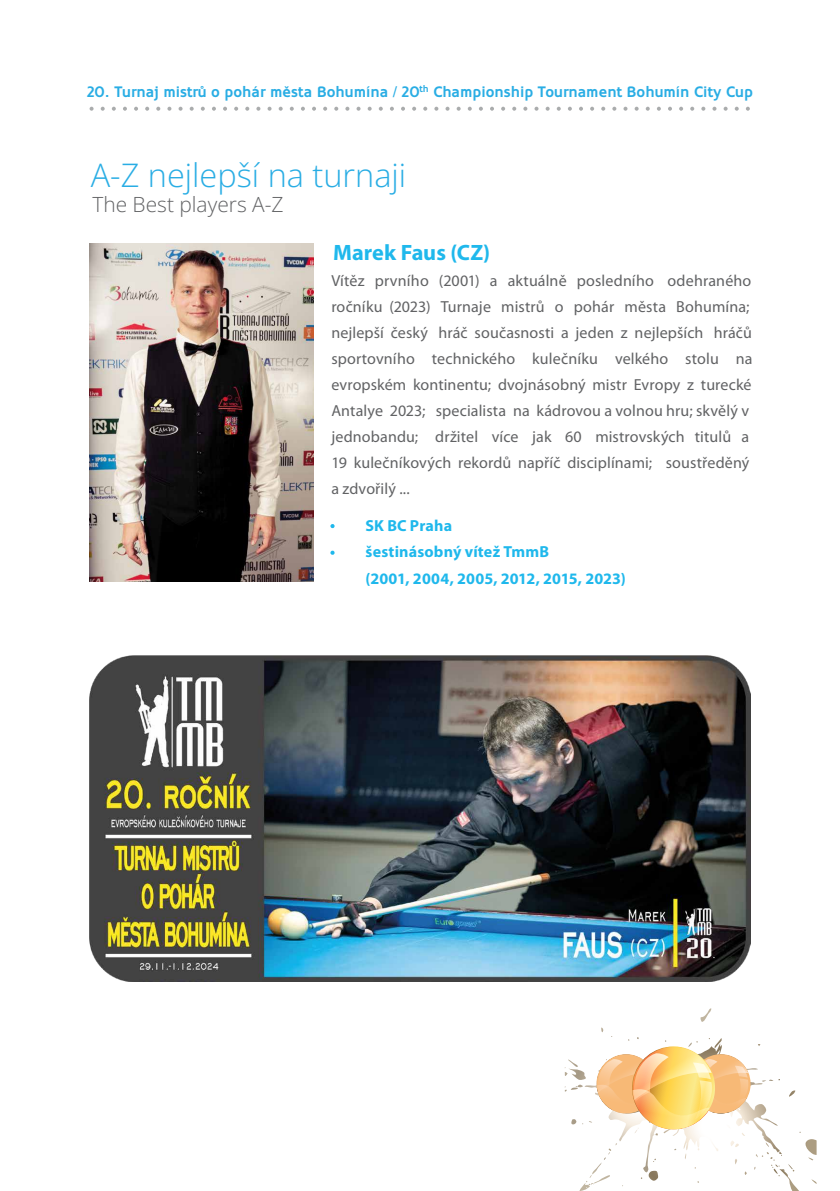
<style>
.page{position:relative;width:840px;height:1191px;background:#fff}
.page>*{position:absolute;margin:0;border:0;box-sizing:border-box;transform-origin:0 0}
.t1{font:300 32.4px "Open Sans";color:#29ade4}
.t2{font:700 22.2px "Myriad Pro";color:#1fb8ec}
.t3{font:300 21px "Open Sans";color:#616264}
.t4{font:16px/26px "Myriad Pro";letter-spacing:.005em;color:#616264}
.t5{font:700 16px/26.4px "Myriad Pro";letter-spacing:.01em;color:#1fb8ec}
.t6{font:700 15px "Oblik";color:#29ade4}
.t7{font:700 9.6px "Oblik";color:#29ade4}
</style>
<div class="page">
<img style="left:90px;top:655px;width:660px;height:326px">
<img style="left:90px;top:244px;width:223px;height:337px">
<svg style="left:330px;top:524px;width:4px;height:4px"></svg>
<svg style="left:330px;top:550px;width:4px;height:5px"></svg>
<svg style="left:89px;top:107px;width:4px;height:4px"></svg>
<svg style="left:101px;top:107px;width:4px;height:4px"></svg>
<svg style="left:112px;top:107px;width:4px;height:4px"></svg>
<svg style="left:123px;top:107px;width:4px;height:4px"></svg>
<svg style="left:134px;top:107px;width:4px;height:4px"></svg>
<svg style="left:145px;top:107px;width:4px;height:4px"></svg>
<svg style="left:156px;top:107px;width:4px;height:4px"></svg>
<svg style="left:167px;top:107px;width:4px;height:4px"></svg>
<svg style="left:178px;top:107px;width:4px;height:4px"></svg>
<svg style="left:189px;top:107px;width:4px;height:4px"></svg>
<svg style="left:201px;top:107px;width:4px;height:4px"></svg>
<svg style="left:212px;top:107px;width:4px;height:4px"></svg>
<svg style="left:223px;top:107px;width:4px;height:4px"></svg>
<svg style="left:234px;top:107px;width:4px;height:4px"></svg>
<svg style="left:245px;top:107px;width:4px;height:4px"></svg>
<svg style="left:256px;top:107px;width:4px;height:4px"></svg>
<svg style="left:267px;top:107px;width:4px;height:4px"></svg>
<svg style="left:278px;top:107px;width:4px;height:4px"></svg>
<svg style="left:289px;top:107px;width:4px;height:4px"></svg>
<svg style="left:301px;top:107px;width:4px;height:4px"></svg>
<svg style="left:312px;top:107px;width:4px;height:4px"></svg>
<svg style="left:323px;top:107px;width:4px;height:4px"></svg>
<svg style="left:334px;top:107px;width:4px;height:4px"></svg>
<svg style="left:345px;top:107px;width:4px;height:4px"></svg>
<svg style="left:356px;top:107px;width:4px;height:4px"></svg>
<svg style="left:367px;top:107px;width:4px;height:4px"></svg>
<svg style="left:378px;top:107px;width:4px;height:4px"></svg>
<svg style="left:390px;top:107px;width:3px;height:4px"></svg>
<svg style="left:401px;top:107px;width:4px;height:4px"></svg>
<svg style="left:412px;top:107px;width:4px;height:4px"></svg>
<svg style="left:423px;top:107px;width:4px;height:4px"></svg>
<svg style="left:434px;top:107px;width:4px;height:4px"></svg>
<svg style="left:445px;top:107px;width:4px;height:4px"></svg>
<svg style="left:456px;top:107px;width:4px;height:4px"></svg>
<svg style="left:467px;top:107px;width:4px;height:4px"></svg>
<svg style="left:479px;top:107px;width:3px;height:4px"></svg>
<svg style="left:501px;top:107px;width:4px;height:4px"></svg>
<svg style="left:512px;top:107px;width:4px;height:4px"></svg>
<svg style="left:523px;top:107px;width:4px;height:4px"></svg>
<svg style="left:534px;top:107px;width:4px;height:4px"></svg>
<svg style="left:545px;top:107px;width:4px;height:4px"></svg>
<svg style="left:556px;top:107px;width:4px;height:4px"></svg>
<svg style="left:568px;top:107px;width:3px;height:4px"></svg>
<svg style="left:601px;top:107px;width:4px;height:4px"></svg>
<svg style="left:612px;top:107px;width:4px;height:4px"></svg>
<svg style="left:623px;top:107px;width:4px;height:4px"></svg>
<svg style="left:634px;top:107px;width:4px;height:4px"></svg>
<svg style="left:645px;top:107px;width:4px;height:4px"></svg>
<svg style="left:657px;top:107px;width:3px;height:4px"></svg>
<svg style="left:701px;top:107px;width:4px;height:4px"></svg>
<svg style="left:712px;top:107px;width:4px;height:4px"></svg>
<svg style="left:723px;top:107px;width:4px;height:4px"></svg>
<svg style="left:734px;top:107px;width:4px;height:4px"></svg>
<svg style="left:746px;top:107px;width:3px;height:4px"></svg>
<svg style="left:567px;top:1008px;width:185px;height:143px"></svg>
<p class="t7" style="left:419px;top:83px;width:11px">th</p>
<p class="t6" style="left:87px;top:83px;width:667px">20. Turnaj mistrů o pohár města Bohumína / 20 Championship Tournament Bohumín City Cup</p>
<h1 class="t1" style="left:91px;top:153px;width:317px">A-Z nejlepší na turnaji</h1>
<h3 class="t3" style="left:92px;top:190px;width:192px">The Best players A-Z</h3>
<h2 class="t2" style="left:333px;top:238px;width:159px">Marek Faus (CZ)</h2>
<p class="t4" style="left:331px;top:268px;width:422px">Vítěz prvního (2001) a aktuálně posledního odehraného ročníku (2023) Turnaje mistrů o pohár města Bohumína; nejlepší český hráč současnosti a jeden z nejlepších hráčů sportovního technického kulečníku velkého stolu na evropském kontinentu; dvojnásobný mistr Evropy z turecké Antalye 2023; specialista na kádrovou a volnou hru; skvělý v jednobandu; držitel více jak 60 mistrovských titulů a 19 kulečníkových rekordů napříč disciplínami; soustředěný a zdvořilý ...</p>
<p class="t5" style="left:365px;top:511px;width:261px">SK BC Praha<br>šestinásobný vítež TmmB<br>(2001, 2004, 2005, 2012, 2015, 2023)</p>
</div>
